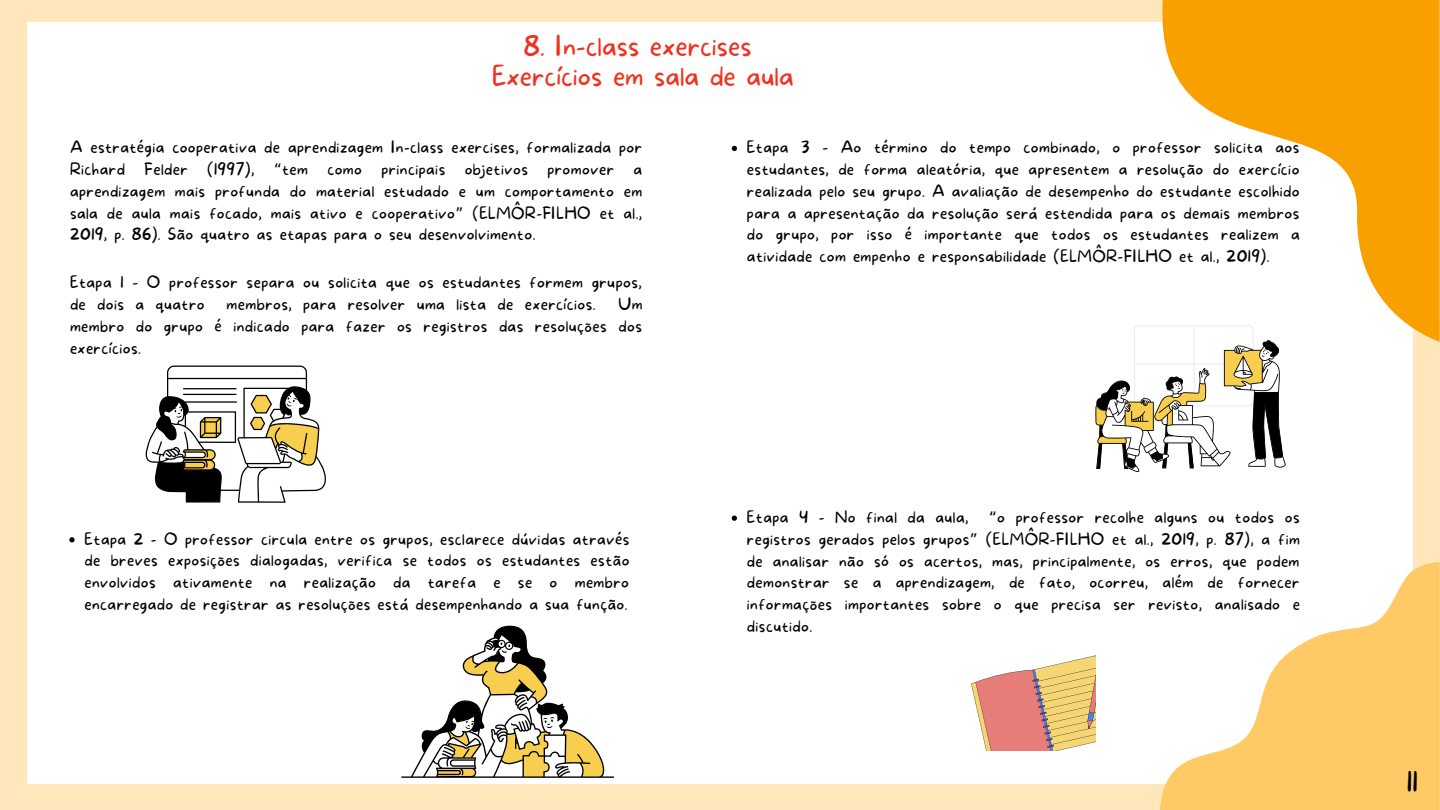
<style>
.page{position:relative;width:1440px;height:810px;background:#ffe7bb}
.page>*{position:absolute;margin:0;border:0;box-sizing:border-box;transform-origin:0 0}
.t1{font:100 28.3px "More Sugar";color:#000}
.t2{font:100 27px/29.2px "More Sugar";color:#ef3220;text-align:center}
.t3{font:100 16px/21.8px "More Sugar";letter-spacing:.025em;color:#000;text-align:justify}
.s1{font-family:"Noto Sans Gurmukhi";font-weight:400}
</style>
<div class="page">
<div style="left:27px;top:23px;width:1385px;height:761px;background:#fff"></div>
<svg style="left:732px;top:146px;width:5px;height:5px"></svg>
<svg style="left:732px;top:516px;width:5px;height:5px"></svg>
<svg style="left:1160px;top:562px;width:280px;height:248px;fill:#ffc966"></svg>
<svg style="left:401px;top:626px;width:213px;height:152px"></svg>
<svg style="left:1095px;top:325px;width:191px;height:147px"></svg>
<svg style="left:146px;top:366px;width:180px;height:137px"></svg>
<svg style="left:971px;top:655px;width:125px;height:95px"></svg>
<svg style="left:69px;top:537px;width:6px;height:5px"></svg>
<svg style="left:1152px;top:0;width:288px;height:342px"></svg>
<h2 class="t2" style="left:492px;top:33px;width:303px">8. In-class exercises<br>Exercícios em sala de aula</h2>
<p class="t3" style="left:70px;top:137px;width:574px">A estratégia cooperativa de aprendizagem In-class exercises, formalizada por Richard Felder (1997), <span class="s1">“</span>tem como principais objetivos promover a aprendizagem mais profunda do material estudado e um comportamento em sala de aula mais focado, mais ativo e cooperativo<span class="s1">”</span> (ELMÔR-FILHO et al., 2019, p. 86). São quatro as etapas para o seu desenvolvimento.</p>
<p class="t3" style="left:70px;top:272px;width:573px">Etapa 1 - O professor separa ou solicita que os estudantes formem grupos, de dois a quatro</p>
<p class="t3" style="left:70px;top:294px;width:574px;text-indent:548px">Um membro do grupo é indicado para fazer os registros das resoluções dos exercícios.</p>
<p class="t3" style="left:227px;top:294px;width:371px">membros, para resolver uma lista de exercícios.</p>
<p class="t3" style="left:85px;top:529px;width:547px">Etapa 2 - O professor circula entre os grupos, esclarece dúvidas através de breves exposições dialogadas, verifica se todos os estudantes estão envolvidos ativamente na realização da tarefa e se o membro encarregado de registrar as resoluções está desempenhando a sua função.</p>
<p class="t3" style="left:747px;top:137px;width:554px">Etapa 3 - Ao término do tempo combinado, o professor solicita aos estudantes, de forma aleatória, que apresentem a resolução do exercício realizada pelo seu grupo. A avaliação de desempenho do estudante escolhido para a apresentação da resolução será estendida para os demais membros do grupo, por isso é importante que todos os estudantes realizem a atividade com empenho e responsabilidade (ELMÔR-FILHO et al., 2019).</p>
<p class="t3" style="left:747px;top:507px;width:555px;text-indent:242px"><span class="s1">“</span>o professor recolhe alguns ou todos os registros gerados pelos grupos<span class="s1">”</span> (ELMÔR-FILHO et al., 2019, p. 87), a fim de analisar não só os acertos, mas, principalmente, os erros, que podem demonstrar se a aprendizagem, de fato, ocorreu, além de fornecer informações importantes sobre o que precisa ser revisto, analisado e discutido.</p>
<p class="t3" style="left:747px;top:507px;width:223px">Etapa 4 - No final da aula,</p>
<h1 class="t1" style="left:1407px;top:765px;width:13px">11</h1>
</div>
